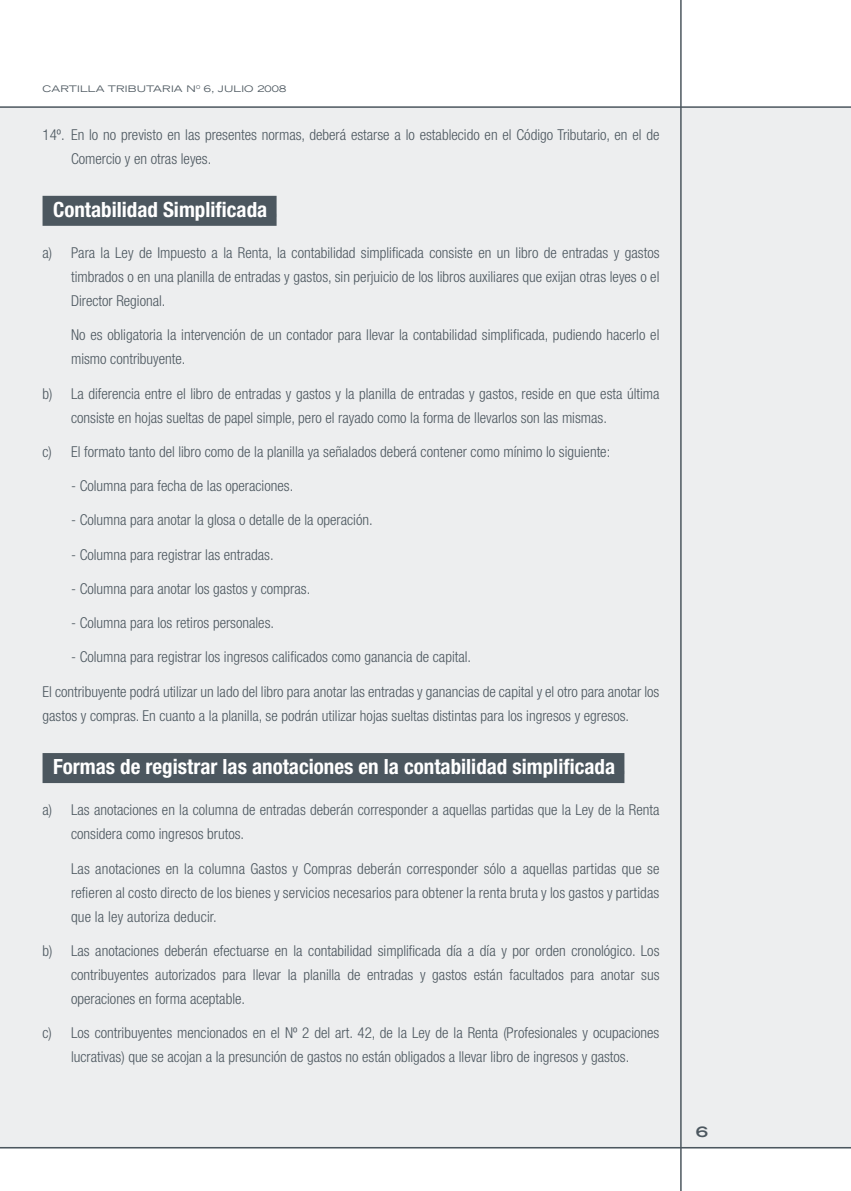
<style>
.page{position:relative;width:851px;height:1191px;background:#fff}
.page>*{position:absolute;margin:0;border:0;box-sizing:border-box;transform-origin:0 0}
.t1{font:700 condensed 21px "Helvetica Neue";color:#fff}
.t2{font:300 condensed 15px/24px "Helvetica Neue";color:#4c575f}
.t3{font:expanded 9px "Trade Gothic LH";letter-spacing:.01em;color:#4c575f;scale:1.1 1}
.s1{color:#4c575f}
</style>
<div class="page">
<div style="left:0;top:107px;width:850px;height:1041px;background:#edeeef"></div>
<hr style="left:0;top:106px;width:850px;height:2px;background:#4c575f">
<hr style="left:0;top:1147px;width:850px;height:1px;background:#4c575f">
<hr style="left:680px;top:0;width:1px;height:1191px;background:#4c575f">
<hr style="left:850px;top:107px;width:1px;height:1041px;background:#edeeef">
<div style="left:43px;top:196px;width:233px;height:30px;background:#4c575f"></div>
<div style="left:43px;top:753px;width:581px;height:30px;background:#4c575f"></div>
<p class="t3" style="left:43px;top:82px;width:66px">CARTILLA TRI</p>
<p class="t3" style="left:128px;top:82px;width:25px">BUTARIA</p>
<p class="t3" style="left:186px;top:82px;width:92px">N<sup>0</sup> 6, JULIO 2008</p>
<p class="t2" style="left:71px;top:122px;width:589px;text-indent:-29px">14º. En lo no previsto en las presentes normas, deberá estarse a lo establecido en el Código Tributario, en el de<br>Comercio y en otras leyes.</p>
<h1 class="t1" style="left:53px;top:197px;width:226px">Contabilidad Simplificada<span class="s1">..</span></h1>
<p class="t2" style="left:71px;top:241px;width:590px;text-align:justify;text-indent:-29px">a) Para la Ley de Impuesto a la Renta, la contabilidad simplificada consiste en un libro de entradas y gastos timbrados o en una planilla de entradas y gastos, sin perjuicio de los libros auxiliares que exijan otras leyes o el Director Regional.</p>
<p class="t2" style="left:71px;top:323px;width:589px">No es obligatoria la intervención de un contador para llevar la contabilidad simplificada, pudiendo hacerlo el mismo contribuyente.</p>
<p class="t2" style="left:71px;top:381px;width:590px;text-indent:-28px">b) La diferencia entre el libro de entradas y gastos y la planilla de entradas y gastos, reside en que esta última consiste en hojas sueltas de papel simple, pero el rayado como la forma de llevarlos son las mismas.</p>
<p class="t2" style="left:43px;top:439px;width:569px">c) El formato tanto del libro como de la planilla ya señalados deberá contener como mínimo lo siguiente:</p>
<p class="t2" style="left:71px;top:474px;width:224px">- Columna para fecha de las operaciones.</p>
<p class="t2" style="left:71px;top:508px;width:303px">- Columna para anotar la glosa o detalle de la operación.</p>
<p class="t2" style="left:71px;top:542px;width:204px">- Columna para registrar las entradas.</p>
<p class="t2" style="left:71px;top:576px;width:241px">- Columna para anotar los gastos y compras.</p>
<p class="t2" style="left:71px;top:611px;width:204px">- Columna para los retiros personales.</p>
<p class="t2" style="left:71px;top:645px;width:401px">- Columna para registrar los ingresos calificados como ganancia de capital.</p>
<p class="t2" style="left:43px;top:679px;width:618px">El contribuyente podrá utilizar un lado del libro para anotar las entradas y ganancias de capital y el otro para anotar los gastos y compras. En cuanto a la planilla, se podrán utilizar hojas sueltas distintas para los ingresos y egresos.</p>
<h1 class="t1" style="left:53px;top:754px;width:573px">Formas de registrar las anotaciones en la contabilidad simplificada<span class="s1">..</span></h1>
<p class="t2" style="left:71px;top:798px;width:590px;text-indent:-29px">a) Las anotaciones en la columna de entradas deberán corresponder a aquellas partidas que la Ley de la Renta considera como ingresos brutos.</p>
<p class="t2" style="left:71px;top:856px;width:590px;text-align:justify">Las anotaciones en la columna Gastos y Compras deberán corresponder sólo a aquellas partidas que se refieren al costo directo de los bienes y servicios necesarios para obtener la renta bruta y los gastos y partidas que la ley autoriza deducir.</p>
<p class="t2" style="left:71px;top:938px;width:590px;text-align:justify;text-indent:-28px">b) Las anotaciones deberán efectuarse en la contabilidad simplificada día a día y por orden cronológico. Los contribuyentes autorizados para llevar la planilla de entradas y gastos están facultados para anotar sus operaciones en forma aceptable.</p>
<p class="t2" style="left:43px;top:1020px;width:618px;text-align:center">c) Los contribuyentes mencionados en el Nº 2 del art. 42, de la Ley de la Renta (Profesionales y ocupaciones lucrativas) que se acojan a la presunción de gastos no están obligados a llevar libro de ingresos y gastos.</p>
</div>
